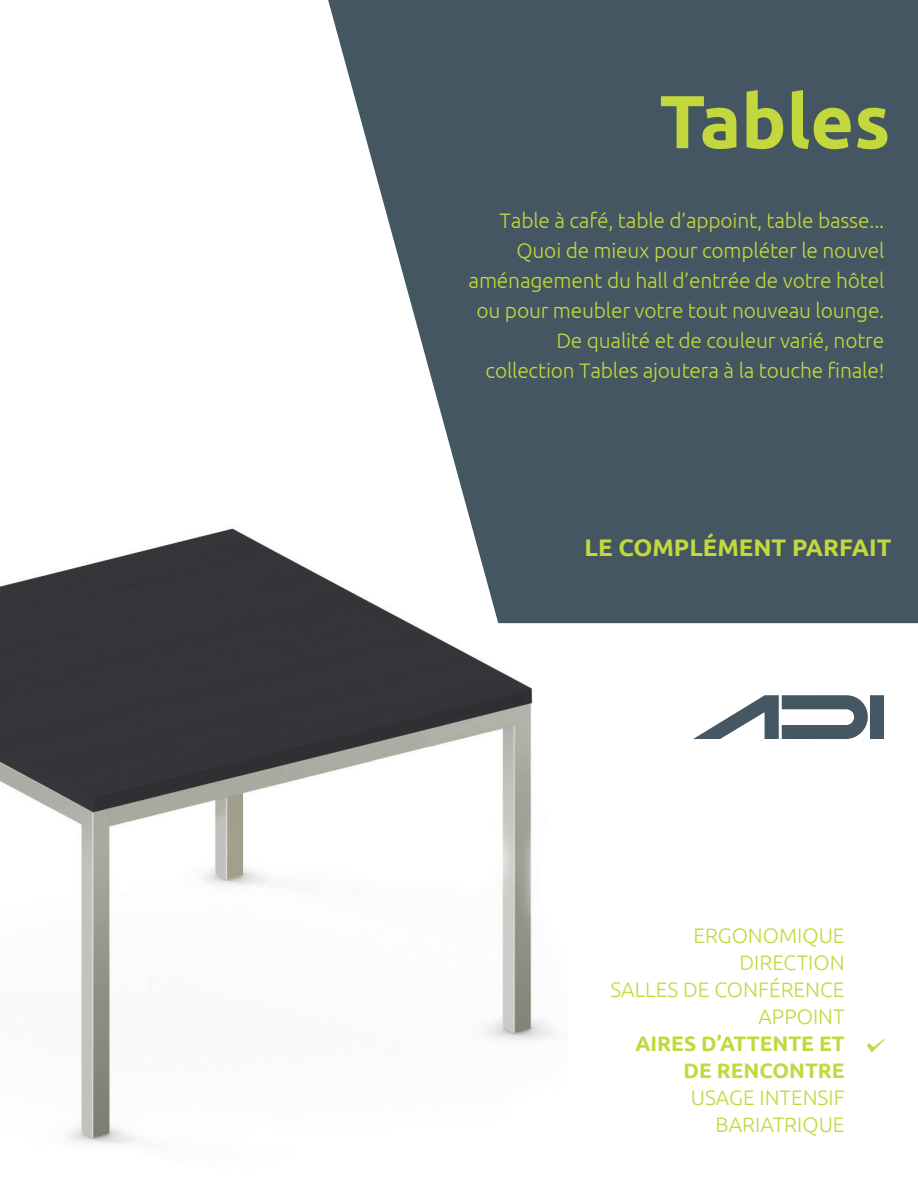
<style>
.page{position:relative;width:918px;height:1188px;background:#fff}
.page>*{position:absolute;margin:0;border:0;box-sizing:border-box;transform-origin:0 0}
.t1{font:700 75px "Ubuntu";color:#c3d83d}
.t2{font:700 24px "Ubuntu";color:#c3d83d}
.t3{font:300 21px/30px "Ubuntu";letter-spacing:-.01em;color:#c3d83d;text-align:right}
.t4{font:700 21px/27px "Ubuntu";color:#c3d83d;text-align:right}
</style>
<div class="page">
<img style="left:0;top:528px;width:568px;height:616px">
<svg style="left:328px;top:0;width:590px;height:623px;fill:#435661"></svg>
<svg style="left:867px;top:1039px;width:17px;height:13px"></svg>
<div style="left:870px;top:695px;width:14px;height:44px;background:#445762"></div>
<svg style="left:693px;top:695px;width:175px;height:44px"></svg>
<p class="t1" style="left:659px;top:76px;width:233px">Tables</p>
<p class="t3" style="left:469px;top:205px;width:417px">Table à café, table d’appoint, table basse...<br>Quoi de mieux pour compléter le nouvel aménagement du hall d’entrée de votre hôtel ou pour meubler votre tout nouveau lounge.</p>
<p class="t3" style="left:556px;top:325px;width:330px">De qualité et de couleur varié, notre</p>
<p class="t3" style="left:486px;top:355px;width:400px">collection Tables ajoutera à la touche finale!</p>
<p class="t2" style="left:585px;top:533px;width:308px">LE COMPLÉMENT PARFAIT</p>
<p class="t3" style="left:693px;top:920px;width:153px">ERGONOMIQUE</p>
<p class="t3" style="left:739px;top:947px;width:107px">DIRECTION</p>
<p class="t3" style="left:610px;top:974px;width:236px">SALLES DE CONFÉRENCE</p>
<p class="t3" style="left:758px;top:1001px;width:88px">APPOINT</p>
<p class="t4" style="left:636px;top:1029px;width:211px">AIRES D’ATTENTE ET<br>DE RENCONTRE</p>
<p class="t3" style="left:691px;top:1082px;width:155px">USAGE INTENSIF</p>
<p class="t3" style="left:716px;top:1109px;width:131px">BARIATRIQUE</p>
</div>
